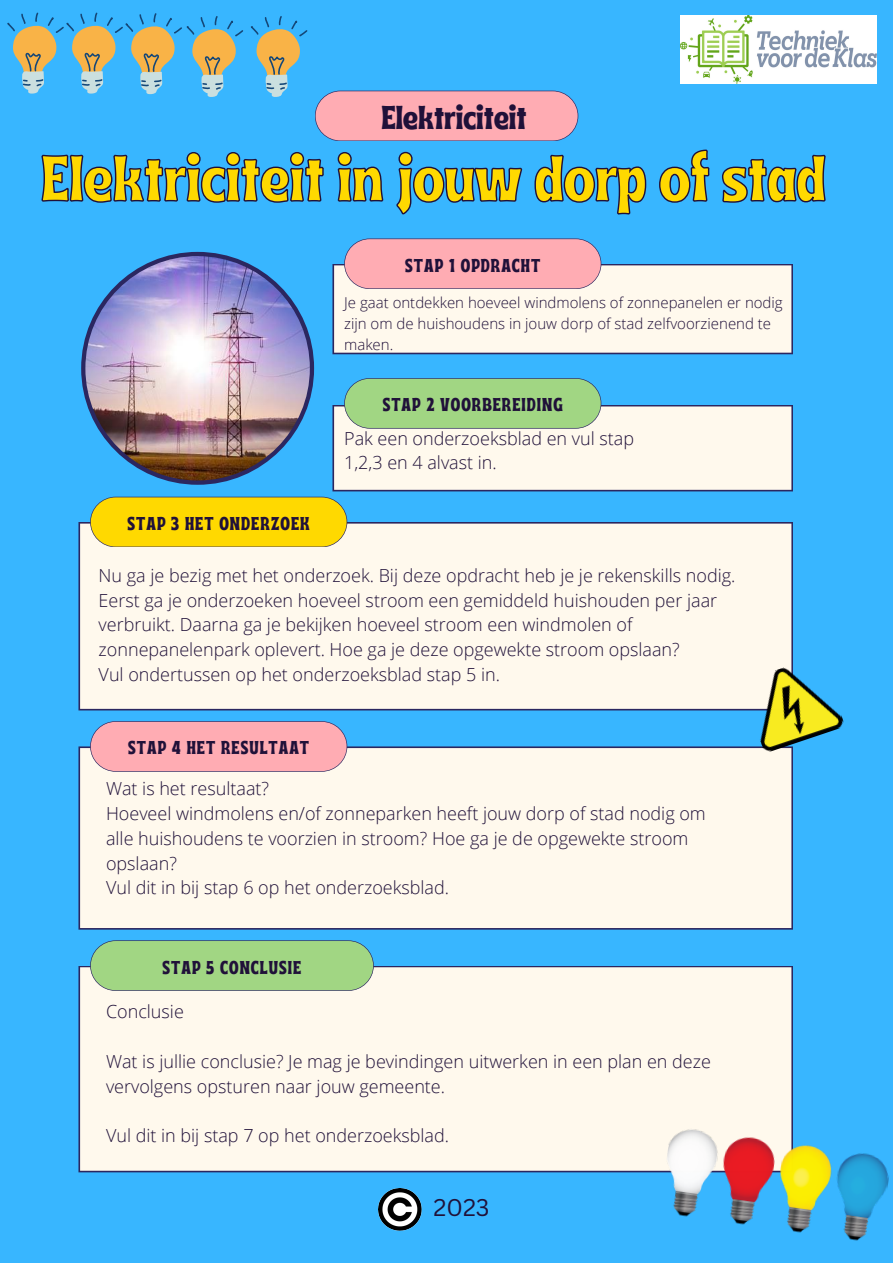
<style>
.page{position:relative;width:893px;height:1263px;background:#38b6ff}
.page>*{position:absolute;margin:0;border:0;box-sizing:border-box;transform-origin:0 0}
.t1{font:64.35px "Ayr Tropika Island Int";color:#ffd900}
.t2{font:33.08px "Ayr Tropika Island Int";color:#201139}
.t3{font:23.55px "Canva Sans";color:#201139}
.t4{font:18.6px "Ayr Tropika Island Int";letter-spacing:.055em;color:#201139}
.t5{font:300 18px/24.8px "Open Sans";color:#201139}
.t6{font:300 15px/20.9px "Open Sans";color:#201139}
</style>
<div class="page">
<div style="left:78px;top:966px;width:715px;height:206px;background:#fff9ed"></div>
<div style="left:78px;top:746px;width:715px;height:184px;background:#fff9ed"></div>
<div style="left:78px;top:522px;width:715px;height:188px;background:#fff9ed"></div>
<svg style="left:90px;top:497px;width:257px;height:50px;background:#f6d50c"></svg>
<svg style="left:332px;top:238px;width:461px;height:116px;background:#e3dadd"></svg>
<svg style="left:332px;top:378px;width:461px;height:113px;background:#cce3d2"></svg>
<svg style="left:90px;top:721px;width:257px;height:51px;background:#f4aab4"></svg>
<svg style="left:90px;top:940px;width:284px;height:51px;background:#9dd087"></svg>
<img style="left:81px;top:252px;width:233px;height:233px">
<svg style="left:41px;top:149px;width:785px;height:66px"></svg>
<svg style="left:315px;top:91px;width:263px;height:50px;background:#f2a9b4"></svg>
<img style="left:740px;top:655px;width:104px;height:98px">
<img style="left:657px;top:1115px;width:232px;height:126px">
<svg style="left:7px;top:12px;width:236px;height:85px"></svg>
<img style="left:379px;top:1188px;width:43px;height:43px">
<img style="left:681px;top:16px;width:195px;height:67px">
<svg style="left:251px;top:16px;width:56px;height:81px"></svg>
<p class="t2" style="left:381px;top:86px;width:147px">Elektriciteit</p>
<p class="t1" style="left:41px;top:117px;width:786px">Elektriciteit in jouw dorp of stad</p>
<p class="t4" style="left:405px;top:248px;width:137px">STAP 1 OPDRACHT</p>
<p class="t6" style="left:344px;top:292px;width:440px">Je gaat ontdekken hoeveel windmolens of zonnepanelen er nodig zijn om de huishoudens in jouw dorp of stad zelfvoorzienend te maken.</p>
<p class="t4" style="left:383px;top:387px;width:182px">STAP 2 VOORBEREIDING</p>
<p class="t4" style="left:128px;top:506px;width:184px">STAP 3 HET ONDERZOEK</p>
<p class="t5" style="left:344px;top:425px;width:291px">Pak een onderzoeksblad en vul stap<br>1,2,3 en 4 alvast in.</p>
<p class="t5" style="left:99px;top:562px;width:638px">Nu ga je bezig met het onderzoek. Bij deze opdracht heb je je rekenskills nodig.<br>Eerst ga je onderzoeken hoeveel stroom een gemiddeld huishouden per jaar verbruikt. Daarna ga je bekijken hoeveel stroom een windmolen of zonnepanelenpark oplevert. Hoe ga je deze opgewekte stroom opslaan?</p>
<p class="t5" style="left:99px;top:661px;width:403px">Vul ondertussen op het onderzoeksblad stap 5 in.</p>
<p class="t4" style="left:128px;top:730px;width:182px">STAP 4 HET RESULTAAT</p>
<p class="t5" style="left:106px;top:776px;width:165px">Wat is het resultaat?</p>
<p class="t5" style="left:106px;top:801px;width:601px">Hoeveel windmolens en/of zonneparken heeft jouw dorp of stad nodig om alle huishoudens te voorzien in stroom? Hoe ga je de opgewekte stroom opslaan?</p>
<p class="t5" style="left:106px;top:875px;width:344px">Vul dit in bij stap 6 op het onderzoeksblad.</p>
<p class="t4" style="left:163px;top:949px;width:140px">STAP 5 CONCLUSIE</p>
<p class="t5" style="left:106px;top:999px;width:79px">Conclusie</p>
<p class="t5" style="left:106px;top:1048px;width:606px">Wat is jullie conclusie? Je mag je bevindingen uitwerken in een plan en deze vervolgens opsturen naar jouw gemeente.</p>
<p class="t5" style="left:106px;top:1123px;width:344px">Vul dit in bij stap 7 op het onderzoeksblad.</p>
<p class="t3" style="left:433px;top:1191px;width:57px">2023</p>
</div>
